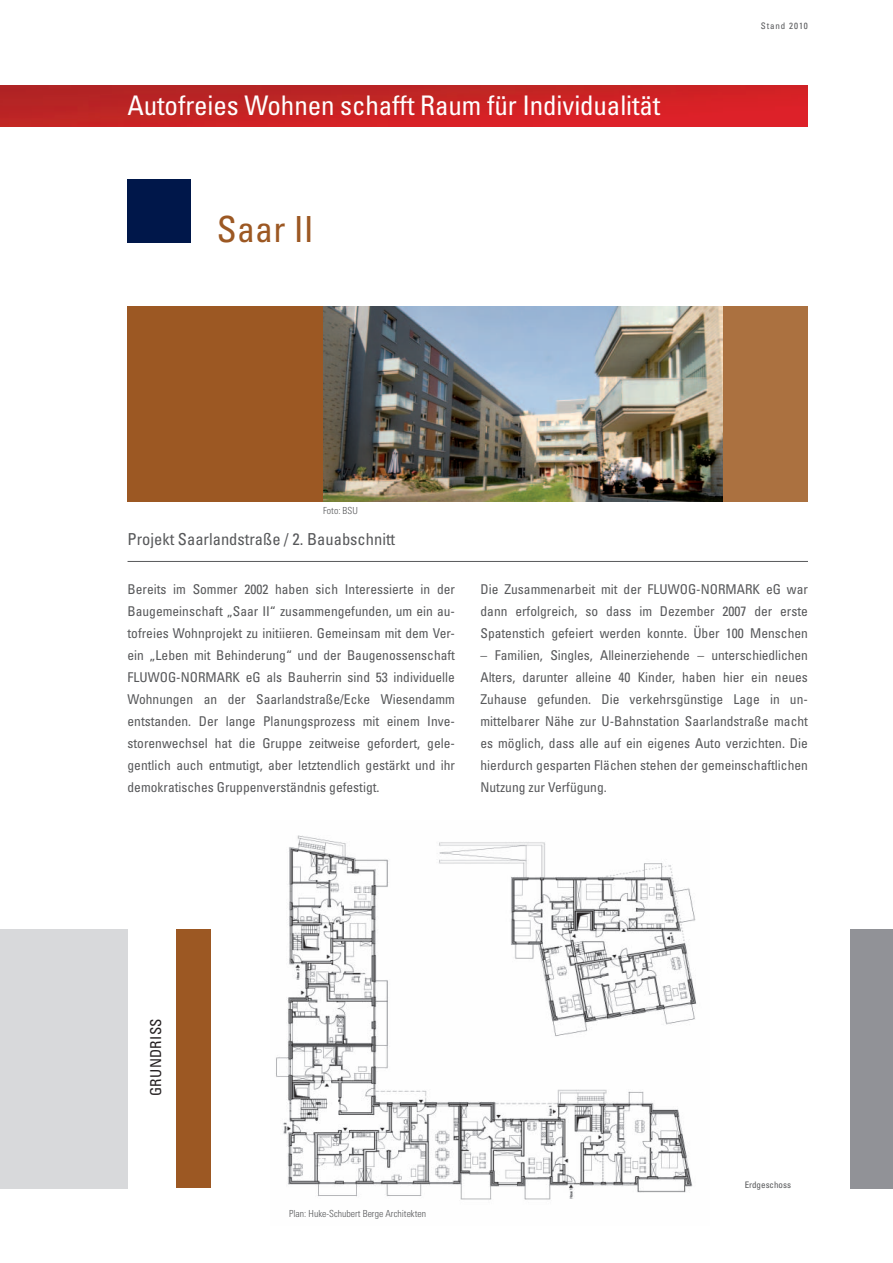
<style>
.page{position:relative;width:893px;height:1263px;background:#fff}
.page>*{position:absolute;margin:0;border:0;box-sizing:border-box;transform-origin:0 0}
.t1{font:condensed 36px "Univers";letter-spacing:.005em;color:#9c5823}
.t2{font:condensed 27px "Univers";letter-spacing:-.005em;color:#fff}
.t3{font:condensed 16.5px "Univers";color:#57585a}
.t4{font:condensed 15px "Univers";letter-spacing:.025em;color:#231f20}
.t5{font:condensed 13.5px/22px "Univers";color:#57585a;text-align:justify}
.t6{font:300 condensed 9.75px "Univers";color:#57585a}
.t7{font:condensed 9px "Univers";color:#57585a}
.t8{font:condensed 9px "Univers";letter-spacing:.1em;color:#57585a}
</style>
<div class="page">
<div style="left:0;top:929px;width:127px;height:260px;background:#d8d9db"></div>
<div style="left:128px;top:179px;width:63px;height:63px;background:#00174a"></div>
<img style="left:0;top:85px;width:808px;height:41px">
<div style="left:850px;top:929px;width:43px;height:260px;background:#919297"></div>
<div style="left:176px;top:929px;width:34px;height:258px;background:#9c5823"></div>
<img style="left:276px;top:835px;width:421px;height:365px">
<hr style="left:128px;top:561px;width:680px;height:1px;background:#57585a">
<div style="left:598px;top:306px;width:210px;height:196px;background:#ab7140"></div>
<img style="left:323px;top:306px;width:400px;height:196px">
<div style="left:128px;top:306px;width:195px;height:196px;background:#9c5823"></div>
<h2 class="t2" style="left:128px;top:95px;width:534px">Autofreies Wohnen schafft Raum für Individualität</h2>
<h1 class="t1" style="left:217px;top:216px;width:99px">Saar II</h1>
<p class="t8" style="left:761px;top:22px;width:49px">Stand 2010</p>
<p class="t6" style="left:323px;top:507px;width:36px">Foto: BSU</p>
<p class="t3" style="left:128px;top:533px;width:269px">Projekt Saarlandstraße / 2. Bauabschnitt</p>
<p class="t5" style="left:128px;top:579px;width:329px">Bereits im Sommer 2002 haben sich Interessierte in der Baugemeinschaft „Saar II“ zusammengefunden, um ein au&shy;tofreies Wohnprojekt zu initiieren. Gemeinsam mit dem Ver&shy;ein „Leben mit Behinderung“ und der Baugenossenschaft FLUWOG-NORMARK eG als Bauherrin sind 53 individuelle Wohnungen an der Saarlandstraße/Ecke Wiesendamm entstanden. Der lange Planungsprozess mit einem Inve&shy;storenwechsel hat die Gruppe zeitweise gefordert, gele&shy;gentlich auch entmutigt, aber letztendlich gestärkt und ihr demokratisches Gruppenverständnis gefestigt.</p>
<p class="t5" style="left:480px;top:579px;width:329px">Die Zusammenarbeit mit der FLUWOG-NORMARK eG war dann erfolgreich, so dass im Dezember 2007 der erste Spatenstich gefeiert werden konnte. Über 100 Menschen</p>
<p class="t5" style="left:480px;top:645px;width:329px">– Familien, Singles, Alleinerziehende – unterschiedlichen Alters, darunter alleine 40 Kinder, haben hier ein neues Zuhause gefunden. Die verkehrsgünstige Lage in un&shy;mittelbarer Nähe zur U-Bahnstation Saarlandstraße macht es möglich, dass alle auf ein eigenes Auto verzichten. Die hierdurch gesparten Flächen stehen der gemeinschaftlichen Nutzung zur Verfügung.</p>
<p class="t4" style="left:150px;top:1096px;width:80px;rotate:-90deg">GRUNDRISS</p>
<p class="t6" style="left:289px;top:1210px;width:138px">Plan: Huke-Schubert Berge Architekten</p>
<p class="t7" style="left:745px;top:1182px;width:48px">Erdgeschoss</p>
</div>
